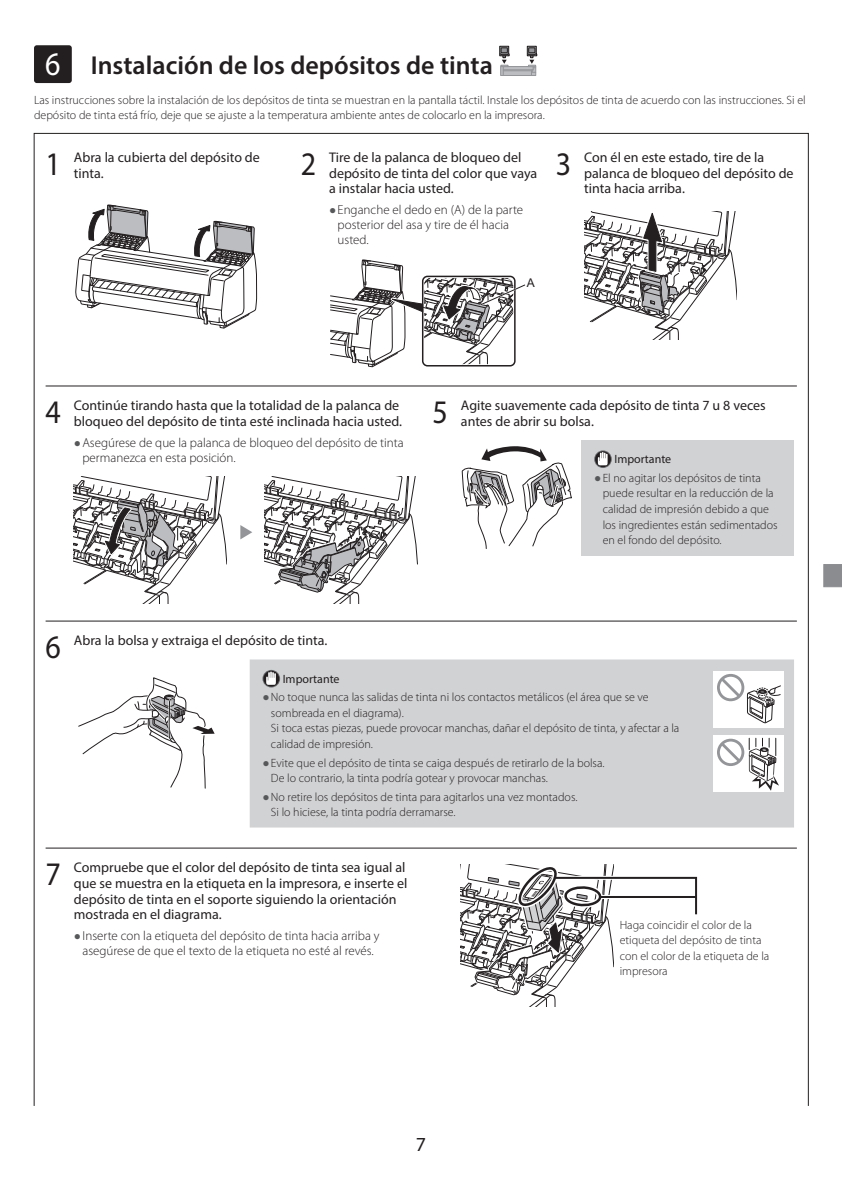
<style>
.page{position:relative;width:842px;height:1191px;background:#fff}
.page>*{position:absolute;margin:0;border:0;box-sizing:border-box;transform-origin:0 0}
.t1{font:33px "Myriad Pro";color:#231f20;scale:.91 1}
.t2{font:600 26px "Myriad Pro";color:#231f20}
.t3{font:20px "Myriad Pro";color:#231f20}
.t4{font:14px/15.6px "Myriad Pro";color:#231f20}
.t5{font:300 13px/15px "Myriad Pro";color:#231f20}
.t6{font:300 12px/15.6px "Myriad Pro";color:#231f20}
.t7{font:12px "Myriad Pro";color:#231f20}
.t8{font:12px "Arial";color:#231f20}
.s1{font-weight:400;font-size:33px;color:#fff}
.s2{font-family:"Arial";font-weight:400;font-size:12px;color:#57585a}
.s3{font-family:"Arial";font-weight:400;color:#57585a}
</style>
<div class="page">
<div style="left:34px;top:45px;width:38px;height:38px;background:#231f20;border-radius:3px"></div>
<svg style="left:499px;top:45px;width:38px;height:31px"></svg>
<svg style="left:75px;top:204px;width:182px;height:125px"></svg>
<svg style="left:330px;top:259px;width:196px;height:109px"></svg>
<svg style="left:584px;top:211px;width:153px;height:128px"></svg>
<hr style="left:46px;top:386px;width:751px;height:1px;background:#231f20">
<svg style="left:264px;top:476px;width:153px;height:127px"></svg>
<svg style="left:74px;top:476px;width:153px;height:127px"></svg>
<svg style="left:240px;top:525px;width:12px;height:14px"></svg>
<div style="left:581px;top:440px;width:213px;height:115px;background:#d1d2d4"></div>
<svg style="left:462px;top:446px;width:110px;height:103px"></svg>
<svg style="left:594px;top:450px;width:18px;height:18px"></svg>
<svg style="left:595px;top:451px;width:16px;height:16px"></svg>
<svg style="left:598px;top:452px;width:10px;height:13px"></svg>
<hr style="left:46px;top:621px;width:751px;height:1px;background:#231f20">
<div style="left:250px;top:659px;width:544px;height:168px;background:#d1d2d4"></div>
<svg style="left:78px;top:677px;width:137px;height:111px"></svg>
<svg style="left:262px;top:670px;width:18px;height:17px"></svg>
<div style="left:263px;top:671px;width:16px;height:15px;background:#231f20;border-radius:50%"></div>
<svg style="left:266px;top:671px;width:10px;height:14px"></svg>
<div style="left:713px;top:671px;width:71px;height:56px;background:#fff"></div>
<div style="left:717px;top:674px;width:27px;height:27px;border:3px solid #939598;border-radius:50%"></div>
<svg style="left:718px;top:675px;width:63px;height:49px"></svg>
<div style="left:713px;top:735px;width:71px;height:57px;background:#fff"></div>
<svg style="left:749px;top:738px;width:30px;height:52px"></svg>
<div style="left:717px;top:738px;width:27px;height:28px;border:3px solid #939598;border-radius:50%"></div>
<svg style="left:718px;top:739px;width:25px;height:26px"></svg>
<hr style="left:46px;top:848px;width:751px;height:1px;background:#231f20">
<svg style="left:461px;top:864px;width:237px;height:142px"></svg>
<hr style="left:602px;top:895px;width:93px;height:4px;background:#fff">
<hr style="left:600px;top:896px;width:96px;height:2px;background:#231f20">
<svg style="left:823px;top:564px;width:19px;height:23px"></svg>
<h2 class="t2" style="left:45px;top:49px;width:449px"><span class="s1">6</span> Instalación de los depósitos de tinta</h2>
<p class="t6" style="left:34px;top:92px;width:773px">Las instrucciones sobre la instalación de los depósitos de tinta se muestran en la pantalla táctil. Instale los depósitos de tinta de acuerdo con las instrucciones. Si el depósito de tinta está frío, deje que se ajuste a la temperatura ambiente antes de colocarlo en la impresora.</p>
<h1 class="t1" style="left:46px;top:144px;width:18px">1</h1>
<p class="t4" style="left:74px;top:149px;width:187px">Abra la cubierta del depósito de tinta.</p>
<h1 class="t1" style="left:301px;top:144px;width:18px">2</h1>
<p class="t4" style="left:329px;top:149px;width:210px">Tire de la palanca de bloqueo del depósito de tinta del color que vaya a instalar hacia usted.</p>
<p class="t5" style="left:338px;top:202px;width:187px;text-indent:-9px"><span class="s2">●</span> Enganche el dedo en (A) de la parte posterior del asa y tire de él hacia usted.</p>
<p class="t8" style="left:527px;top:275px;width:10px">A</p>
<h1 class="t1" style="left:556px;top:144px;width:18px">3</h1>
<p class="t4" style="left:584px;top:149px;width:211px">Con él en este estado, tire de la palanca de bloqueo del depósito de tinta hacia arriba.</p>
<h1 class="t1" style="left:46px;top:392px;width:18px">4</h1>
<p class="t4" style="left:74px;top:397px;width:330px">Continúe tirando hasta que la totalidad de la palanca de bloqueo del depósito de tinta esté inclinada hacia usted.</p>
<p class="t5" style="left:82px;top:435px;width:323px;text-indent:-9px"><span class="s2">●</span> Asegúrese de que la palanca de bloqueo del depósito de tinta permanezca en esta posición.</p>
<h1 class="t1" style="left:433px;top:392px;width:18px">5</h1>
<p class="t4" style="left:461px;top:397px;width:306px">Agite suavemente cada depósito de tinta 7 u 8 veces antes de abrir su bolsa.</p>
<p class="t7" style="left:614px;top:452px;width:58px">Importante</p>
<p class="t6" style="left:603px;top:470px;width:176px;text-indent:-9px"><span class="s3">●</span> El no agitar los depósitos de tinta puede resultar en la reducción de la calidad de impresión debido a que los ingredientes están sedimentados en el fondo del depósito.</p>
<h1 class="t1" style="left:46px;top:627px;width:18px">6</h1>
<p class="t4" style="left:74px;top:632px;width:255px">Abra la bolsa y extraiga el depósito de tinta.</p>
<p class="t7" style="left:283px;top:671px;width:58px">Importante</p>
<p class="t6" style="left:271px;top:689px;width:410px;text-indent:-9px"><span class="s3">●</span> No toque nunca las salidas de tinta ni los contactos metálicos (el área que se ve sombreada en el diagrama).<br>Si toca estas piezas, puede provocar manchas, dañar el depósito de tinta, y afectar a la calidad de impresión.</p>
<p class="t6" style="left:271px;top:755px;width:335px;text-indent:-9px"><span class="s3">●</span> Evite que el depósito de tinta se caiga después de retirarlo de la bolsa.<br>De lo contrario, la tinta podría gotear y provocar manchas.</p>
<p class="t6" style="left:271px;top:789px;width:308px;text-indent:-9px"><span class="s3">●</span> No retire los depósitos de tinta para agitarlos una vez montados.<br>Si lo hiciese, la tinta podría derramarse.</p>
<h1 class="t1" style="left:46px;top:854px;width:18px">7</h1>
<p class="t4" style="left:74px;top:859px;width:335px">Compruebe que el color del depósito de tinta sea igual al que se muestra en la etiqueta en la impresora, e inserte el depósito de tinta en el soporte siguiendo la orientación mostrada en el diagrama.</p>
<p class="t5" style="left:74px;top:928px;width:307px;text-align:center"><span class="s2">●</span> Inserte con la etiqueta del depósito de tinta hacia arriba y asegúrese de que el texto de la etiqueta no esté al revés.</p>
<p class="t6" style="left:620px;top:917px;width:151px">Haga coincidir el color de la etiqueta del depósito de tinta con el color de la etiqueta de la impresora</p>
<h3 class="t3" style="left:416px;top:1132px;width:12px">7</h3>
</div>
